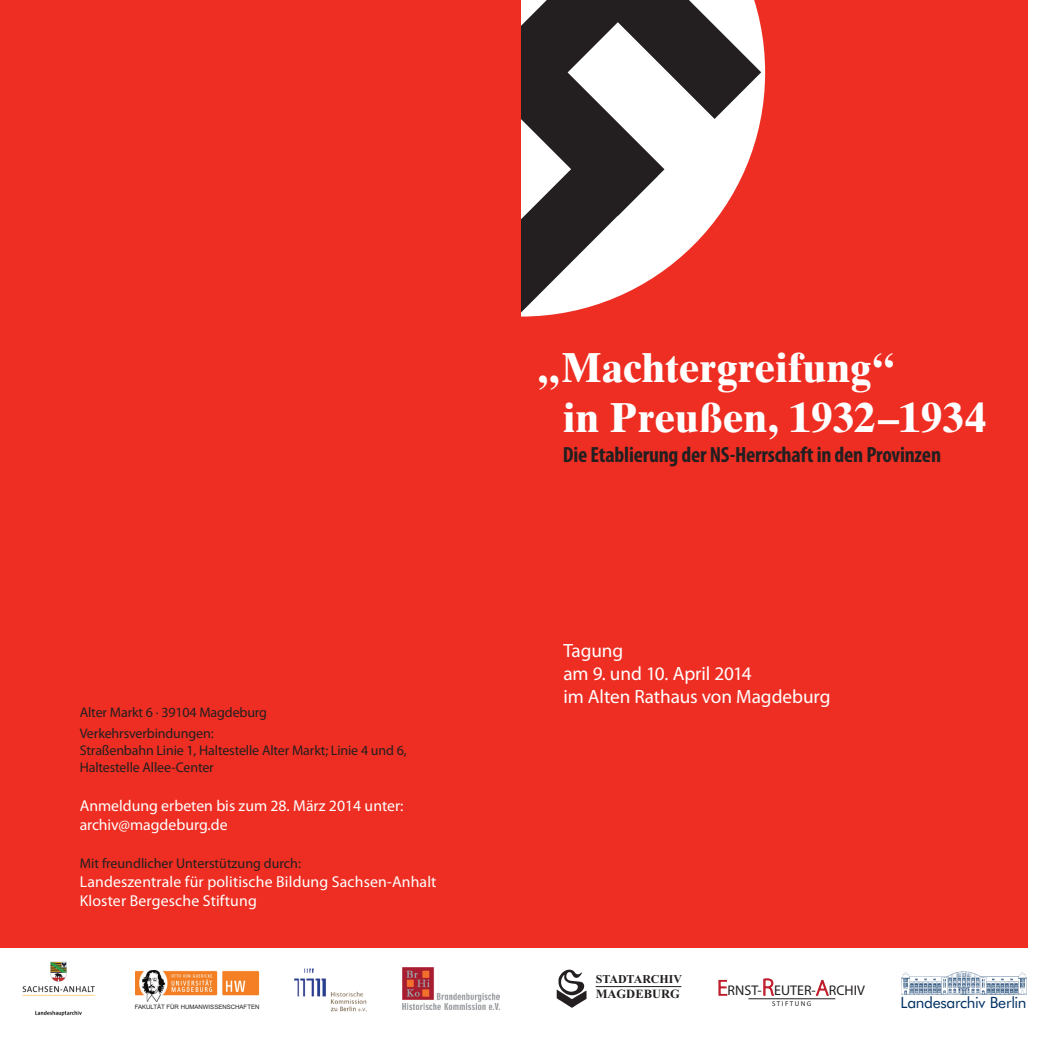
<style>
.page{position:relative;width:1042px;height:1042px;background:#fff}
.page>*{position:absolute;margin:0;border:0;box-sizing:border-box;transform-origin:0 0}
.t1{font:700 42px/50.4px "Times Ten LT";letter-spacing:.01em;color:#fff}
.t2{font:700 condensed 22.05px "Myriad Pro";letter-spacing:-.01em;color:#231f20}
.t3{font:19.25px/23.1px "Myriad Pro";letter-spacing:-.005em;color:#fff}
.t4{font:15.75px/18.9px "Myriad Pro";letter-spacing:.01em;color:#fff}
.t5{font:15.58px "Futura BT";letter-spacing:-.02em;color:#003163}
.t6{font:14px/21.7px "Myriad Pro";letter-spacing:-.01em;color:#231f20}
.t7{font:700 12.6px "Times New Roman";color:#231f20}
.t8{font:700 11.9px "Times New Roman";color:#231f20}
.t9{font:7px "Myriad Pro";color:#231f20}
.t10{font:6.12px "Arial";color:#231f20}
.s1{font-weight:300;font-size:22.05px;color:#be1d2c}
.s2{font-weight:300;font-size:24.15px;color:#be1d2c}
</style>
<div class="page">
<div style="left:0;top:0;width:1027px;height:947px;background:#ee2e22"></div>
<svg style="left:637px;top:0;width:129px;height:189px;background:#9b8281"></svg>
<svg style="left:521px;top:0;width:116px;height:59px;background:#545151"></svg>
<svg style="left:521px;top:59px;width:207px;height:258px;background:#aa8f8e"></svg>
<img style="left:901px;top:971px;width:126px;height:24px">
<hr style="left:596px;top:986px;width:85px;height:1px;background:#231f20">
<svg style="left:557px;top:969px;width:30px;height:39px"></svg>
<svg style="left:719px;top:980px;width:8px;height:15px"></svg>
<svg style="left:763px;top:978px;width:11px;height:17px"></svg>
<svg style="left:816px;top:979px;width:12px;height:16px"></svg>
<hr style="left:748px;top:998px;width:87px;height:1px;background:#231f20">
<img style="left:295px;top:968px;width:72px;height:44px">
<img style="left:135px;top:970px;width:125px;height:32px">
<img style="left:402px;top:968px;width:97px;height:41px">
<img style="left:22px;top:961px;width:73px;height:55px">
<p class="t6" style="left:80px;top:701px;width:189px">Alter Markt 6 ∙ 39104 Magdeburg<br>Verkehrsverbindungen:</p>
<p class="t6" style="left:80px;top:742px;width:328px;line-height:16.8px">Straßenbahn Linie 1, Haltestelle Alter Markt; Linie 4 und 6,<br>Haltestelle Allee-Center</p>
<p class="t4" style="left:80px;top:796px;width:325px">Anmeldung erbeten bis zum 28. März 2014 unter: archiv@magdeburg.de</p>
<p class="t6" style="left:80px;top:852px;width:223px">Mit freundlicher Unterstützung durch:</p>
<p class="t4" style="left:80px;top:872px;width:358px">Landeszentrale für politische Bildung Sachsen-Anhalt<br>Kloster Bergesche Stiftung</p>
<p class="t10" style="left:135px;top:1003px;width:126px">FAKULTÄT FÜR HUMANWISSENSCHAFTEN</p>
<h1 class="t1" style="left:563px;top:341px;width:424px;text-indent:-26px">„Machtergreifung“<br>in Preußen, 1932–1934</h1>
<h2 class="t2" style="left:563px;top:440px;width:380px">Die Etablierung der NS-Herrschaft in den Provinzen</h2>
<h3 class="t3" style="left:563px;top:638px;width:269px">Tagung<br>am 9. und 10. April 2014<br>im Alten Rathaus von Magdeburg</h3>
<p class="t8" style="left:596px;top:971px;width:88px">STADTARCHIV</p>
<p class="t7" style="left:596px;top:985px;width:86px">MAGDEBURG</p>
<p class="t6" style="left:717px;top:979px;width:149px"><span class="s1">E</span>RNST-<span class="s2">R</span>EUTER-<span class="s1">A</span>RCHIV</p>
<p class="t9" style="left:772px;top:999px;width:41px">S T I F T U N G</p>
<p class="t5" style="left:900px;top:992px;width:128px">Landesarchiv Berlin</p>
</div>
